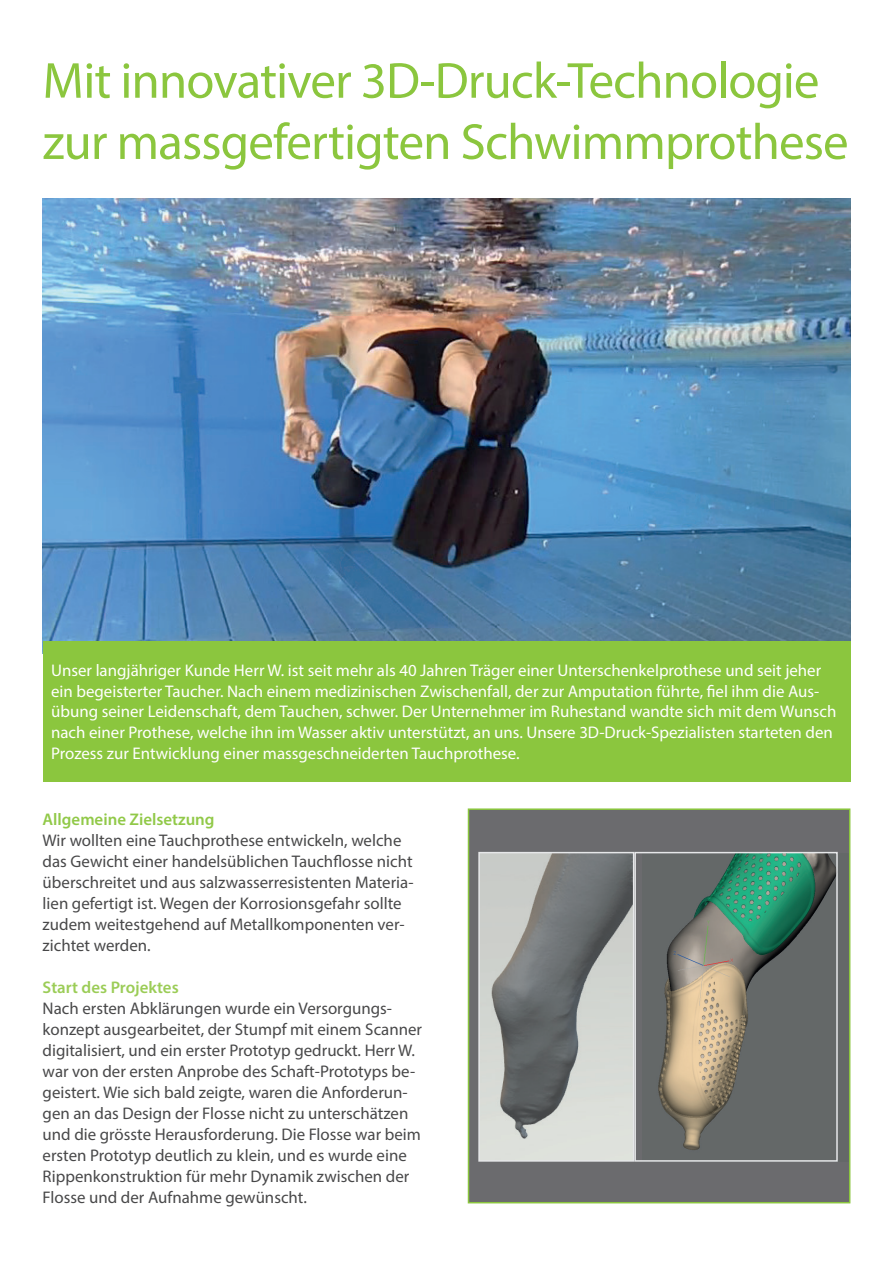
<style>
.page{position:relative;width:893px;height:1263px;background:#fff}
.page>*{position:absolute;margin:0;border:0;box-sizing:border-box;transform-origin:0 0}
.t1{font:51px/61.2px "Myriad Pro";letter-spacing:-.015em;color:#8bc63e}
.t2{font:16.8px/21px "Myriad Pro";color:#3e3e3f}
.t3{font:16.8px/21px "Myriad Pro";color:#fff}
.t4{font:600 16.8px "Myriad Pro";color:#8bc63e}
.t5{font:600 16.8px "Myriad Pro";color:#96ca4e}
</style>
<div class="page">
<img style="left:43px;top:198px;width:808px;height:443px">
<div style="left:43px;top:641px;width:808px;height:140px;background:#8bc63e"></div>
<div style="left:468px;top:809px;width:382px;height:394px;background:#6b6b6e"></div>
<img style="left:658px;top:855px;width:177px;height:296px">
<div style="left:468px;top:808px;width:382px;height:395px;border:2px solid #8bc63e"></div>
<img style="left:481px;top:855px;width:150px;height:304px">
<div style="left:478px;top:852px;width:156px;height:310px;border:2px solid #e6e7e9"></div>
<div style="left:634px;top:852px;width:204px;height:310px;border:2px solid #e6e7e9"></div>
<h1 class="t1" style="left:43px;top:49px;width:807px">Mit innovativer 3D-Druck-Technologie zur massgefertigten Schwimmprothese</h1>
<p class="t3" style="left:51px;top:659px;width:787px">Unser langjähriger Kunde Herr W. ist seit mehr als 40 Jahren Träger einer Unterschenkelprothese und seit jeher ein begeisterter Taucher. Nach einem medizinischen Zwischenfall, der zur Amputation führte, fiel ihm die Aus&shy;übung seiner Leidenschaft, dem Tauchen, schwer. Der Unternehmer im Ruhestand wandte sich mit dem Wunsch nach einer Prothese, welche ihn im Wasser aktiv unterstützt, an uns. Unsere 3D-Druck-Spezialisten starteten den Prozess zur Entwicklung einer massgeschneiderten Tauchprothese.</p>
<p class="t4" style="left:43px;top:809px;width:173px">Allgemeine Zielsetzung</p>
<p class="t2" style="left:43px;top:830px;width:372px">Wir wollten eine Tauchprothese entwickeln, welche das Gewicht einer handelsüblichen Tauchflosse nicht überschreitet und aus salzwasserresistenten Materia&shy;lien gefertigt ist. Wegen der Korrosionsgefahr sollte zudem weitestgehend auf Metallkomponenten ver&shy;zichtet werden.</p>
<p class="t5" style="left:43px;top:977px;width:138px">Start des Projektes</p>
<p class="t2" style="left:43px;top:998px;width:381px">Nach ersten Abklärungen wurde ein Versorgungs&shy;konzept ausgearbeitet, der Stumpf mit einem Scanner digitalisiert, und ein erster Prototyp gedruckt. Herr W. war von der ersten Anprobe des Schaft-Prototyps be&shy;geistert. Wie sich bald zeigte, waren die Anforderun&shy;gen an das Design der Flosse nicht zu unterschätzen und die grösste Herausforderung. Die Flosse war beim ersten Prototyp deutlich zu klein, und es wurde eine Rippenkonstruktion für mehr Dynamik zwischen der Flosse und der Aufnahme gewünscht.</p>
</div>
